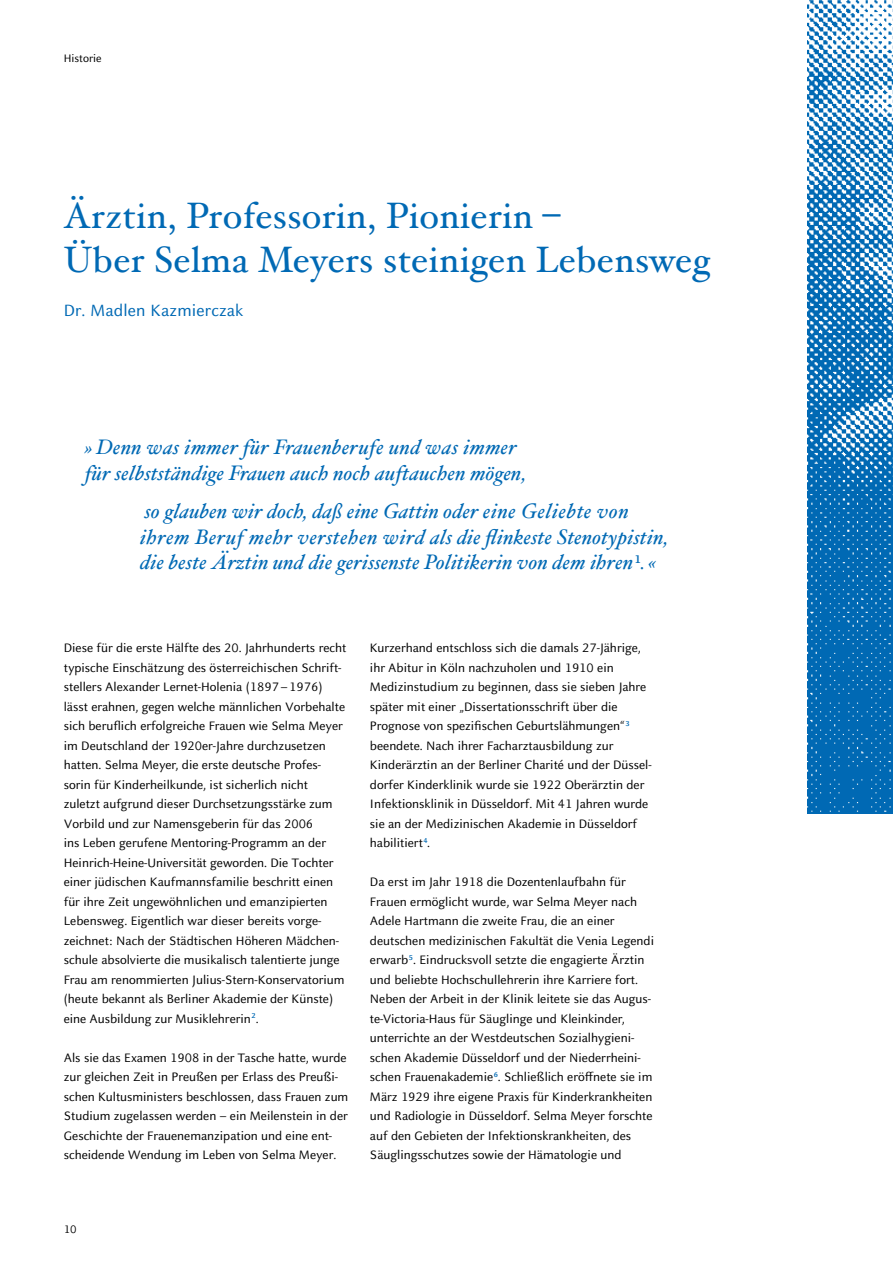
<style>
.page{position:relative;width:893px;height:1263px;background:#fff}
.page>*{position:absolute;margin:0;border:0;box-sizing:border-box;transform-origin:0 0}
.t1{font:36.75px/44px "Hoefler Text";letter-spacing:.01em;color:#0069b4}
.t2{font:italic 21px/25.5px "Hoefler Text";letter-spacing:.01em;color:#0069b4}
.t3{font:18px "HHU Celeste Sans";letter-spacing:.01em;color:#0069b4}
.t4{font:13.5px/19.5px "HHU Celeste Sans";color:#000}
.t5{font:12px "HHU Celeste Sans";color:#000}
</style>
<div class="page">
<img style="left:808px;top:0;width:85px;height:813px">
<p class="t5" style="left:64px;top:51px;width:39px">Historie</p>
<h1 class="t1" style="left:64px;top:194px;width:648px">Ärztin, Professorin, Pionierin –<br>Über Selma Meyers steinigen Lebensweg</h1>
<h3 class="t3" style="left:64px;top:299px;width:181px">Dr. Madlen Kazmierczak</h3>
<h2 class="t2" style="left:85px;top:434px;width:443px">» Denn was immer für Frauenberufe und was immer für selbstständige Frauen auch noch auftauchen mögen,</h2>
<h2 class="t2" style="left:140px;top:498px;width:530px">so glauben wir doch, daß eine Gattin oder eine Geliebte von ihrem Beruf mehr verstehen wird als die flinkeste Stenotypistin, die beste Ärztin und die gerissenste Politikerin von dem ihren<sup>1</sup>.«</h2>
<p class="t4" style="left:64px;top:638px;width:284px">Diese für die erste Hälfte des 20. Jahrhunderts recht typische Einschätzung des österreichischen Schrift&shy;stellers Alexander Lernet-Holenia (1897–1976) lässt erahnen, gegen welche männlichen Vorbehalte sich beruflich erfolgreiche Frauen wie Selma Meyer im Deutschland der 1920er-Jahre durchzusetzen hatten. Selma Meyer, die erste deutsche Profes&shy;sorin für Kinderheilkunde, ist sicherlich nicht zuletzt aufgrund dieser Durchsetzungsstärke zum Vorbild und zur Namensgeberin für das 2006<br>ins Leben gerufene Mentoring-Programm an der Heinrich-Heine-Universität geworden. Die Tochter einer jüdischen Kaufmannsfamilie beschritt einen für ihre Zeit ungewöhnlichen und emanzipierten Lebensweg. Eigentlich war dieser bereits vorge&shy;zeichnet: Nach der Städtischen Höheren Mädchen&shy;schule absolvierte die musikalisch talentierte junge Frau am renommierten Julius-Stern-Konservatorium (heute bekannt als Berliner Akademie der Künste) eine Ausbildung zur Musiklehrerin<sup>2</sup>.</p>
<p class="t4" style="left:64px;top:1047px;width:286px">Als sie das Examen 1908 in der Tasche hatte, wurde zur gleichen Zeit in Preußen per Erlass des Preußi&shy;schen Kultusministers beschlossen, dass Frauen zum Studium zugelassen werden – ein Meilenstein in der Geschichte der Frauenemanzipation und eine ent&shy;scheidende Wendung im Leben von Selma Meyer.</p>
<p class="t4" style="left:370px;top:638px;width:283px">Kurzerhand entschloss sich die damals 27-Jährige, ihr Abitur in Köln nachzuholen und 1910 ein Medizinstudium zu beginnen, dass sie sieben Jahre später mit einer „Dissertationsschrift über die Prognose von spezifischen Geburtslähmungen“<sup>3 </sup>beendete. Nach ihrer Facharztausbildung zur Kinderärztin an der Berliner Charité und der Düssel&shy;dorfer Kinderklinik wurde sie 1922 Oberärztin der Infektionsklinik in Düsseldorf. Mit 41 Jahren wurde sie an der Medizinischen Akademie in Düsseldorf habilitiert<sup>4</sup>.</p>
<p class="t4" style="left:370px;top:872px;width:286px">Da erst im Jahr 1918 die Dozentenlaufbahn für Frauen ermöglicht wurde, war Selma Meyer nach Adele Hartmann die zweite Frau, die an einer deutschen medizinischen Fakultät die Venia Legendi erwarb<sup>5</sup>. Eindrucksvoll setzte die engagierte Ärztin und beliebte Hochschullehrerin ihre Karriere fort.<br>Neben der Arbeit in der Klinik leitete sie das Augus&shy;te-Victoria-Haus für Säuglinge und Kleinkinder, unterrichte an der Westdeutschen Sozialhygieni&shy;schen Akademie Düsseldorf und der Niederrheini&shy;schen Frauenakademie<sup>6</sup>. Schließlich eröffnete sie im März 1929 ihre eigene Praxis für Kinderkrankheiten und Radiologie in Düsseldorf. Selma Meyer forschte auf den Gebieten der Infektionskrankheiten, des Säuglingsschutzes sowie der Hämatologie und</p>
<p class="t5" style="left:64px;top:1221px;width:14px">10</p>
</div>
